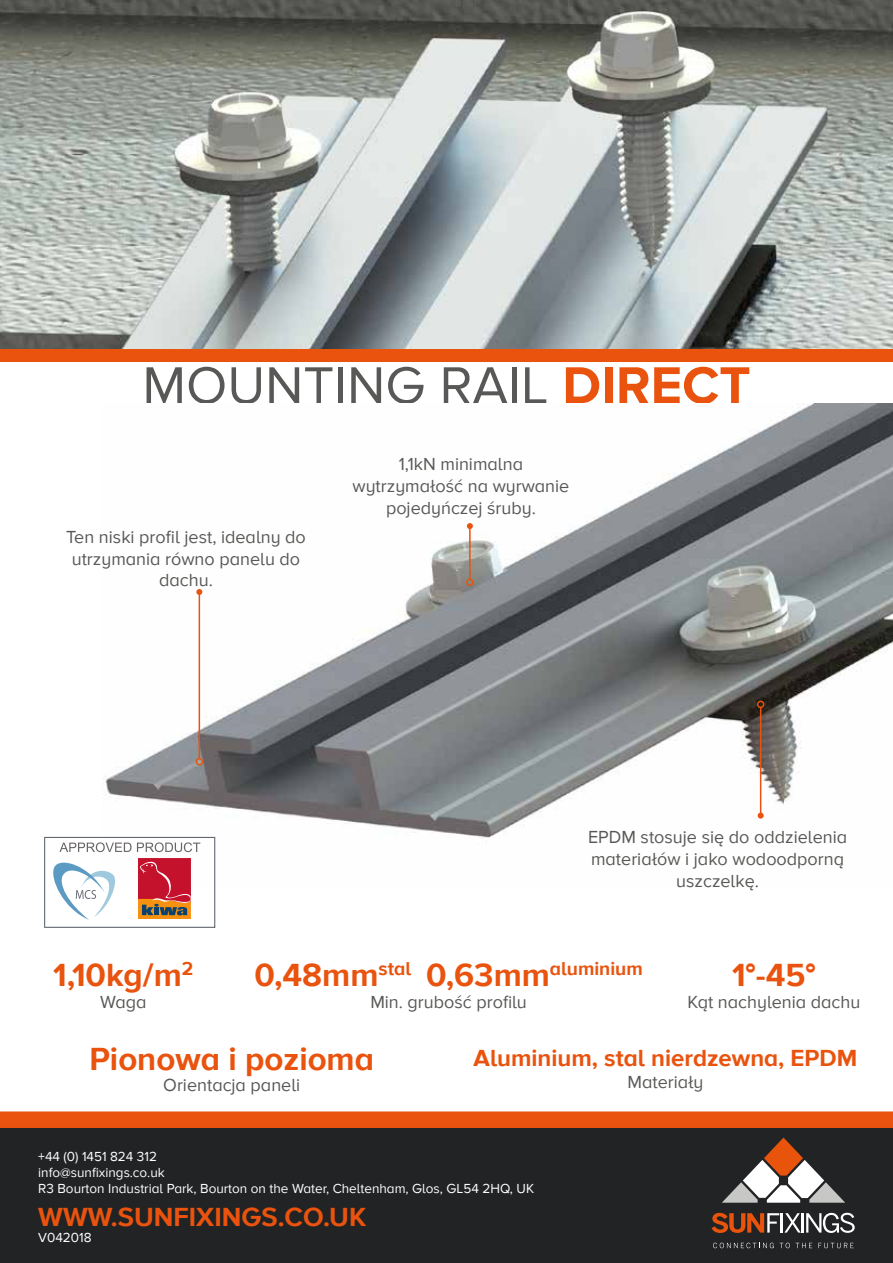
<style>
.page{position:relative;width:893px;height:1263px;background:#fff}
.page>*{position:absolute;margin:0;border:0;box-sizing:border-box;transform-origin:0 0}
.t1{font:54px "Proxima Nova A";color:#585856}
.t2{font:700 33px "Proxima Nova A";color:#e9530e}
.t3{font:700 27px "Proxima Nova A";color:#e9530e}
.t4{font:700 24px "Proxima Nova A";color:#e9530e}
.t5{font:700 19.2px "Proxima Nova A";color:#e9530e}
.t6{font:18px/21.6px "Proxima Nova A";color:#585856;text-align:center}
.t7{font:13.5px/16.2px "Proxima Nova A";color:#fff}
.s1{font-weight:700;color:#e9530e}
.s2{font-size:33px}
</style>
<div class="page">
<div style="left:0;top:1127px;width:893px;height:136px;background:#222324"></div>
<svg style="left:711px;top:1213px;width:144px;height:20px"></svg>
<svg style="left:713px;top:1243px;width:61px;height:5px"></svg>
<svg style="left:780px;top:1243px;width:10px;height:5px"></svg>
<svg style="left:796px;top:1243px;width:16px;height:5px"></svg>
<svg style="left:818px;top:1243px;width:36px;height:5px"></svg>
<svg style="left:722px;top:1137px;width:123px;height:66px"></svg>
<div style="left:0;top:345px;width:893px;height:17px;background:#e9530e"></div>
<div style="left:0;top:1111px;width:893px;height:17px;background:#e9530e"></div>
<img style="left:0;top:0;width:893px;height:349px">
<img style="left:102px;top:404px;width:791px;height:483px">
<svg style="left:44px;top:837px;width:171px;height:91px"></svg>
<hr style="left:469px;top:526px;width:2px;height:53px;background:#e9530e">
<svg style="left:467px;top:523px;width:6px;height:6px"></svg>
<div style="left:466px;top:578px;width:8px;height:8px;border:2px solid #e9530e;border-radius:50%"></div>
<hr style="left:199px;top:592px;width:1px;height:167px;background:#e9530e">
<svg style="left:196px;top:589px;width:6px;height:6px"></svg>
<div style="left:196px;top:758px;width:7px;height:7px;border:2px solid #e9530e;border-radius:50%"></div>
<hr style="left:760px;top:707px;width:1px;height:109px;background:#e9530e">
<svg style="left:758px;top:813px;width:6px;height:6px"></svg>
<div style="left:757px;top:701px;width:7px;height:7px;border:2px solid #e9530e;border-radius:50%"></div>
<h1 class="t1" style="left:142px;top:354px;width:610px">MOUNTING RAIL <span class="s1">DIRECT</span></h1>
<p class="t6" style="left:66px;top:527px;width:241px">Ten niski profil jest, idealny do utrzymania równo panelu do dachu.</p>
<p class="t6" style="left:352px;top:454px;width:218px">1,1kN minimalna wytrzymałość na wyrwanie pojedyńczej śruby.</p>
<p class="t6" style="left:588px;top:827px;width:261px">EPDM stosuje się do oddzielenia materiałów i jako wodoodporną uszczelkę.</p>
<p class="t5" style="left:254px;top:958px;width:390px"><span class="s2">0,48mm</span>stal <span class="s2">0,63mm</span>aluminium</p>
<p class="t6" style="left:370px;top:992px;width:158px">Min. grubość profilu</p>
<h2 class="t2" style="left:89px;top:1039px;width:286px">Pionowa i pozioma</h2>
<p class="t6" style="left:163px;top:1075px;width:139px">Orientacja paneli</p>
<h2 class="t2" style="left:53px;top:956px;width:142px">1,10kg/m<sup>2</sup></h2>
<p class="t6" style="left:100px;top:992px;width:48px">Waga</p>
<h2 class="t2" style="left:732px;top:956px;width:85px">1°-45°</h2>
<p class="t6" style="left:687px;top:992px;width:174px">Kąt nachylenia dachu</p>
<h3 class="t4" style="left:474px;top:1044px;width:385px">Aluminium, stal nierdzewna, EPDM</h3>
<p class="t6" style="left:627px;top:1071px;width:77px">Materiały</p>
<p class="t7" style="left:38px;top:1149px;width:497px">+44 (0) 1451 824 312<br>info@sunfixings.co.uk<br>R3 Bourton Industrial Park, Bourton on the Water, Cheltenham, Glos, GL54 2HQ, UK</p>
<h3 class="t3" style="left:38px;top:1201px;width:329px">WWW.SUNFIXINGS.CO.UK</h3>
<p class="t7" style="left:38px;top:1230px;width:55px">V042018</p>
</div>
